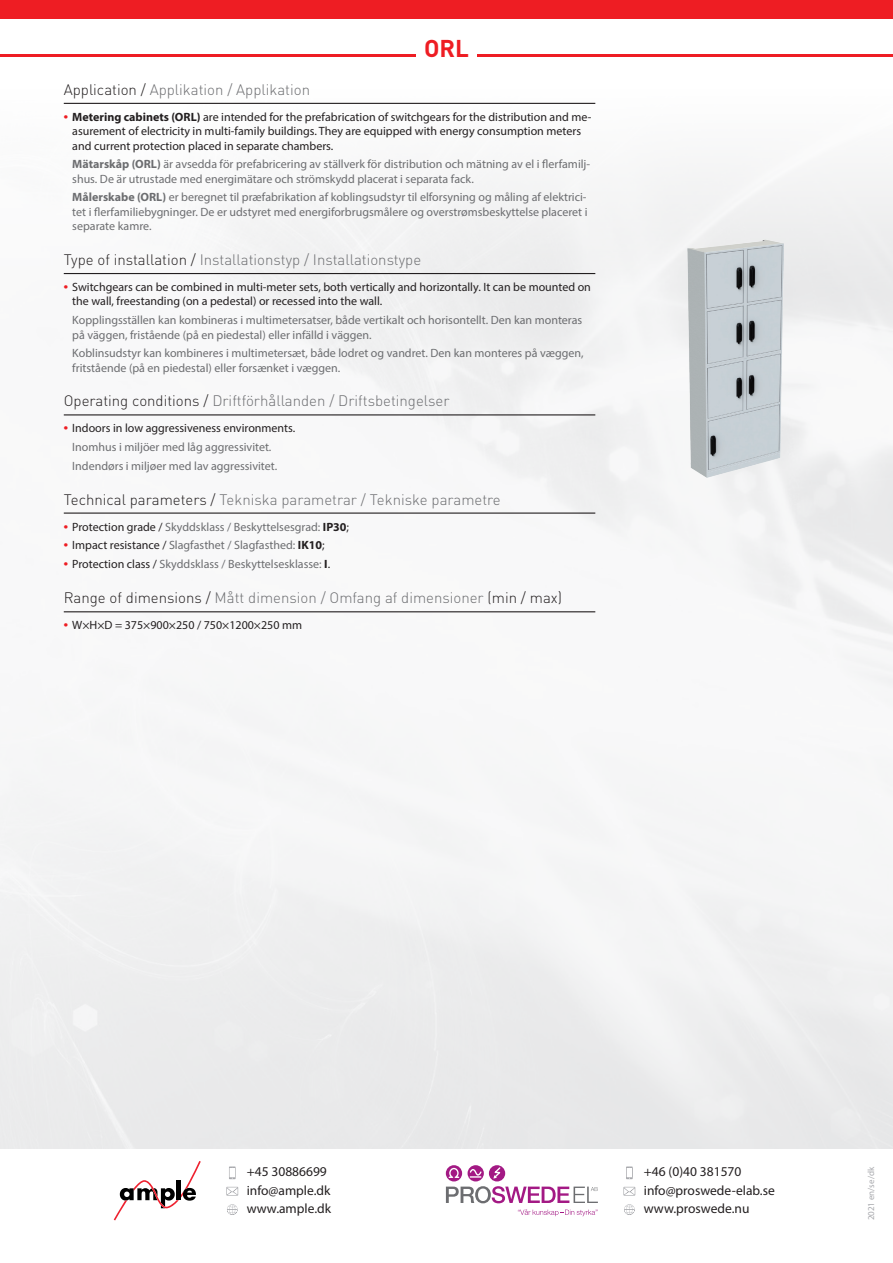
<style>
.page{position:relative;width:893px;height:1263px;background:#fff}
.page>*{position:absolute;margin:0;border:0;box-sizing:border-box;transform-origin:0 0}
.t1{font:700 24px "DIN Pro";color:#ee1d23}
.t2{font:300 15px "DIN Pro";color:#6c6d70}
.t3{font:13.5px/18.3px "Myriad Pro";color:#231f20}
.t4{font:12px/14.4px "Myriad Pro";color:#6c6d70}
.t5{font:12px/14.4px "Myriad Pro";color:#231f20}
.t6{font:9px "Myriad Pro";color:#a8a9ad}
.s1{color:#231f20}
.s2{font-family:"Arial";font-weight:700;color:#ee1d23}
.s3{font-weight:700}
.s4{font-weight:700;color:#231f20}
</style>
<div class="page">
<img style="left:0;top:54px;width:893px;height:1095px">
<div style="left:0;top:0;width:893px;height:19px;background:#ee1d23"></div>
<svg style="left:114px;top:1161px;width:87px;height:59px"></svg>
<svg style="left:446px;top:1165px;width:16px;height:16px"></svg>
<svg style="left:468px;top:1165px;width:16px;height:16px"></svg>
<svg style="left:470px;top:1169px;width:12px;height:9px"></svg>
<svg style="left:449px;top:1168px;width:10px;height:10px"></svg>
<div style="left:489px;top:1165px;width:16px;height:16px;background:#a31984;border-radius:50%"></div>
<svg style="left:492px;top:1166px;width:11px;height:13px"></svg>
<svg style="left:518px;top:1209px;width:79px;height:7px"></svg>
<svg style="left:446px;top:1186px;width:152px;height:17px"></svg>
<svg style="left:226px;top:1187px;width:12px;height:8px"></svg>
<svg style="left:229px;top:1166px;width:7px;height:13px"></svg>
<svg style="left:227px;top:1204px;width:11px;height:11px"></svg>
<svg style="left:623px;top:1187px;width:12px;height:8px"></svg>
<svg style="left:626px;top:1166px;width:7px;height:13px"></svg>
<svg style="left:624px;top:1204px;width:11px;height:11px"></svg>
<hr style="left:0;top:54px;width:415px;height:3px;background:#ee1d23">
<hr style="left:477px;top:54px;width:416px;height:3px;background:#ee1d23">
<hr style="left:64px;top:103px;width:531px;height:1px;background:#231f20">
<hr style="left:64px;top:273px;width:531px;height:1px;background:#231f20">
<hr style="left:64px;top:414px;width:531px;height:1px;background:#231f20">
<hr style="left:64px;top:512px;width:531px;height:2px;background:#231f20">
<hr style="left:64px;top:611px;width:531px;height:1px;background:#231f20">
<img style="left:687px;top:239px;width:96px;height:239px">
<h1 class="t1" style="left:424px;top:32px;width:46px">ORL</h1>
<p class="t2" style="left:64px;top:79px;width:248px"><span class="s1">Application /</span> Applikation / Applikation</p>
<p class="t5" style="left:72px;top:109px;width:521px;text-indent:-9px"><span class="s2">•</span> <span class="s3">Metering cabinets (ORL)</span> are intended for the prefabrication of switchgears for the distribution and me&shy;asurement of electricity in multi-family buildings. They are equipped with energy consumption meters and current protection placed in separate chambers.</p>
<p class="t4" style="left:72px;top:157px;width:519px"><span class="s3">Mätarskåp (ORL)</span> är avsedda för prefabricering av ställverk för distribution och mätning av el i flerfamilj&shy;shus. De är utrustade med energimätare och strömskydd placerat i separata fack.</p>
<p class="t4" style="left:72px;top:190px;width:517px;text-align:justify"><span class="s3">Målerskabe (ORL)</span> er beregnet til præfabrikation af koblingsudstyr til elforsyning og måling af elektrici&shy;tet i flerfamiliebygninger. De er udstyret med energiforbrugsmålere og overstrømsbeskyttelse placeret i separate kamre.</p>
<p class="t2" style="left:64px;top:249px;width:359px"><span class="s1">Type of installation /</span> Installationstyp / Installationstype</p>
<p class="t5" style="left:72px;top:280px;width:520px;text-indent:-9px"><span class="s2">•</span> Switchgears can be combined in multi-meter sets, both vertically and horizontally. It can be mounted on the wall, freestanding (on a pedestal) or recessed into the wall.</p>
<p class="t4" style="left:72px;top:313px;width:512px">Kopplingsställen kan kombineras i multimetersatser, både vertikalt och horisontellt. Den kan monteras på väggen, fristående (på en piedestal) eller infälld i väggen.</p>
<p class="t4" style="left:72px;top:346px;width:513px">Koblinsudstyr kan kombineres i multimetersæt, både lodret og vandret. Den kan monteres på væggen, fritstående (på en piedestal) eller forsænket i væggen.</p>
<p class="t2" style="left:64px;top:391px;width:387px"><span class="s1">Operating conditions /</span> Driftförhållanden / Driftsbetingelser</p>
<p class="t4" style="left:72px;top:419px;width:225px;line-height:18.6px;text-indent:-9px"><span class="s2">•</span> <span class="s1">Indoors in low aggressiveness environments.<br></span>Inomhus i miljöer med låg aggressivitet.<br>Indendørs i miljøer med lav aggressivitet.</p>
<p class="t2" style="left:64px;top:489px;width:439px"><span class="s1">Technical parameters /</span> Tekniska parametrar / Tekniske parametre</p>
<p class="t4" style="left:64px;top:519px;width:287px"><span class="s2">•</span> <span class="s1">Protection grade /</span> Skyddsklass / Beskyttelsesgrad: <span class="s4">IP30</span><span class="s1">;</span></p>
<p class="t4" style="left:64px;top:538px;width:262px"><span class="s2">•</span> <span class="s1">Impact resistance /</span> Slagfasthet / Slagfasthed: <span class="s4">IK10</span><span class="s1">;</span></p>
<p class="t4" style="left:64px;top:556px;width:268px"><span class="s2">•</span> <span class="s1">Protection class /</span> Skyddsklass / Beskyttelsesklasse: <span class="s4">I</span><span class="s1">.</span></p>
<p class="t2" style="left:64px;top:588px;width:500px"><span class="s1">Range of dimensions /</span> Mått dimension / Omfang af dimensioner <span class="s1">(min / max)</span></p>
<p class="t5" style="left:64px;top:618px;width:240px"><span class="s2">•</span> W×H×D = 375×900×250 / 750×1200×250 mm</p>
<p class="t3" style="left:247px;top:1162px;width:86px">+45 30886699 info@ample.dk www.ample.dk</p>
<p class="t3" style="left:644px;top:1162px;width:132px">+46 (0)40 381570 info@proswede-elab.se www.proswede.nu</p>
<p class="t6" style="left:866px;top:1220px;width:55px;rotate:-90deg">2021 en/se/dk</p>
</div>
